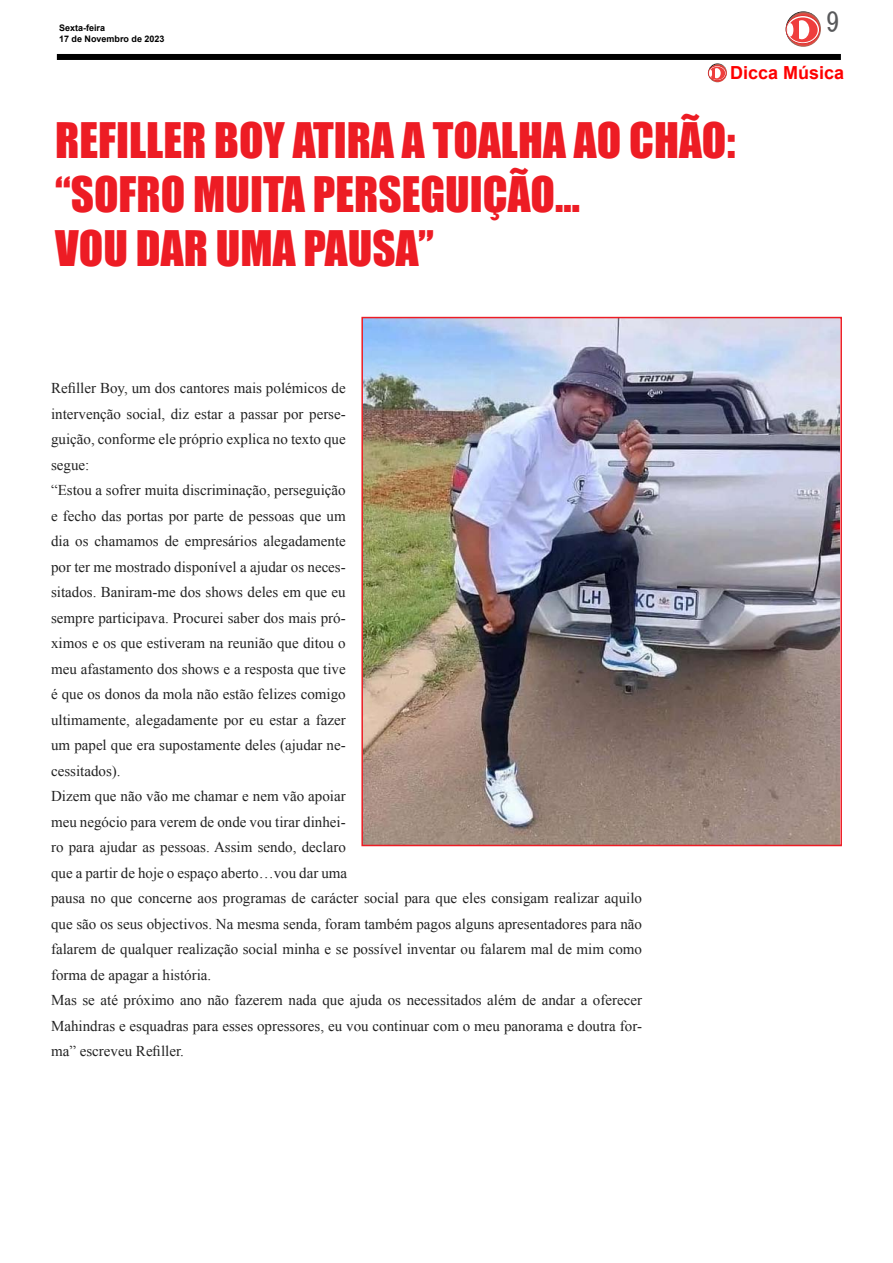
<style>
.page{position:relative;width:893px;height:1263px;background:#fff}
.page>*{position:absolute;margin:0;border:0;box-sizing:border-box;transform-origin:0 0}
.t1{font:45px/54px "Impact";color:#ed1c24}
.t2{font:27px "MS Gothic";color:#58595b}
.t3{font:700 18px "Arial";color:#fe0000}
.t4{font:15px/25.5px "Times New Roman";color:#222}
.t5{font:700 9px/10.8px "Arial";color:#000}
</style>
<div class="page">
<div style="left:57px;top:54px;width:784px;height:6px;background:#000"></div>
<svg style="left:786px;top:11px;width:35px;height:36px"></svg>
<svg style="left:786px;top:16px;width:33px;height:28px"></svg>
<div style="left:786px;top:15px;width:34px;height:29px;border:1px solid #d9322f;border-radius:50%"></div>
<svg style="left:788px;top:17px;width:30px;height:25px"></svg>
<div style="left:787px;top:23px;width:6px;height:13px;background:#fff;border-radius:50%"></div>
<div style="left:794px;top:20px;width:15px;height:19px;background:#fff;border-radius:50%"></div>
<hr style="left:794px;top:20px;width:4px;height:19px;background:#ef3e3d">
<svg style="left:708px;top:63px;width:19px;height:19px"></svg>
<div style="left:708px;top:66px;width:18px;height:15px;border:1px solid #d9322f;border-radius:50%"></div>
<div style="left:709px;top:67px;width:16px;height:13px;background:#ef3e3d;border-radius:50%"></div>
<div style="left:713px;top:68px;width:8px;height:10px;background:#fff;border-radius:50%"></div>
<svg style="left:709px;top:68px;width:6px;height:10px"></svg>
<img style="left:364px;top:320px;width:475px;height:523px">
<div style="left:361px;top:317px;width:481px;height:529px;border:2px solid #ed1c24"></div>
<h2 class="t2" style="left:826px;top:9px;width:15px">9</h2>
<p class="t3" style="left:730px;top:60px;width:116px">Dicca Música</p>
<h1 class="t1" style="left:55px;top:112px;width:682px">REFILLER BOY ATIRA A TOALHA AO CHÃO: “SOFRO MUITA PERSEGUIÇÃO…<br>VOU DAR UMA PAUSA”</h1>
<p class="t5" style="left:59px;top:23px;width:107px">Sexta-feira<br>17 de Novembro de 2023</p>
<p class="t4" style="left:51px;top:375px;width:593px">Refiller Boy, um dos cantores mais polémicos de<br>intervenção social, diz estar a passar por perse-<br>guição, conforme ele próprio explica no texto que<br>segue:<br>“Estou a sofrer muita discriminação, perseguição<br>e fecho das portas por parte de pessoas que um<br>dia os chamamos de empresários alegadamente<br>por ter me mostrado disponível a ajudar os neces-<br>sitados. Baniram-me dos shows deles em que eu<br>sempre participava. Procurei saber dos mais pró-<br>ximos e os que estiveram na reunião que ditou o<br>meu afastamento dos shows e a resposta que tive<br>é que os donos da mola não estão felizes comigo<br>ultimamente, alegadamente por eu estar a fazer<br>um papel que era supostamente deles (ajudar ne-<br>cessitados).<br>Dizem que não vão me chamar e nem vão apoiar<br>meu negócio para verem de onde vou tirar dinhei-<br>ro para ajudar as pessoas. Assim sendo, declaro<br>que a partir de hoje o espaço aberto…vou dar uma<br>pausa no que concerne aos programas de carácter social para que eles consigam realizar aquilo que são os seus objectivos. Na mesma senda, foram também pagos alguns apresentadores para não falarem de qualquer realização social minha e se possível inventar ou falarem mal de mim como forma de apagar a história.<br>Mas se até próximo ano não fazerem nada que ajuda os necessitados além de andar a oferecer Mahindras e esquadras para esses opressores, eu vou continuar com o meu panorama e doutra for&shy;ma” escreveu Refiller.</p>
</div>
